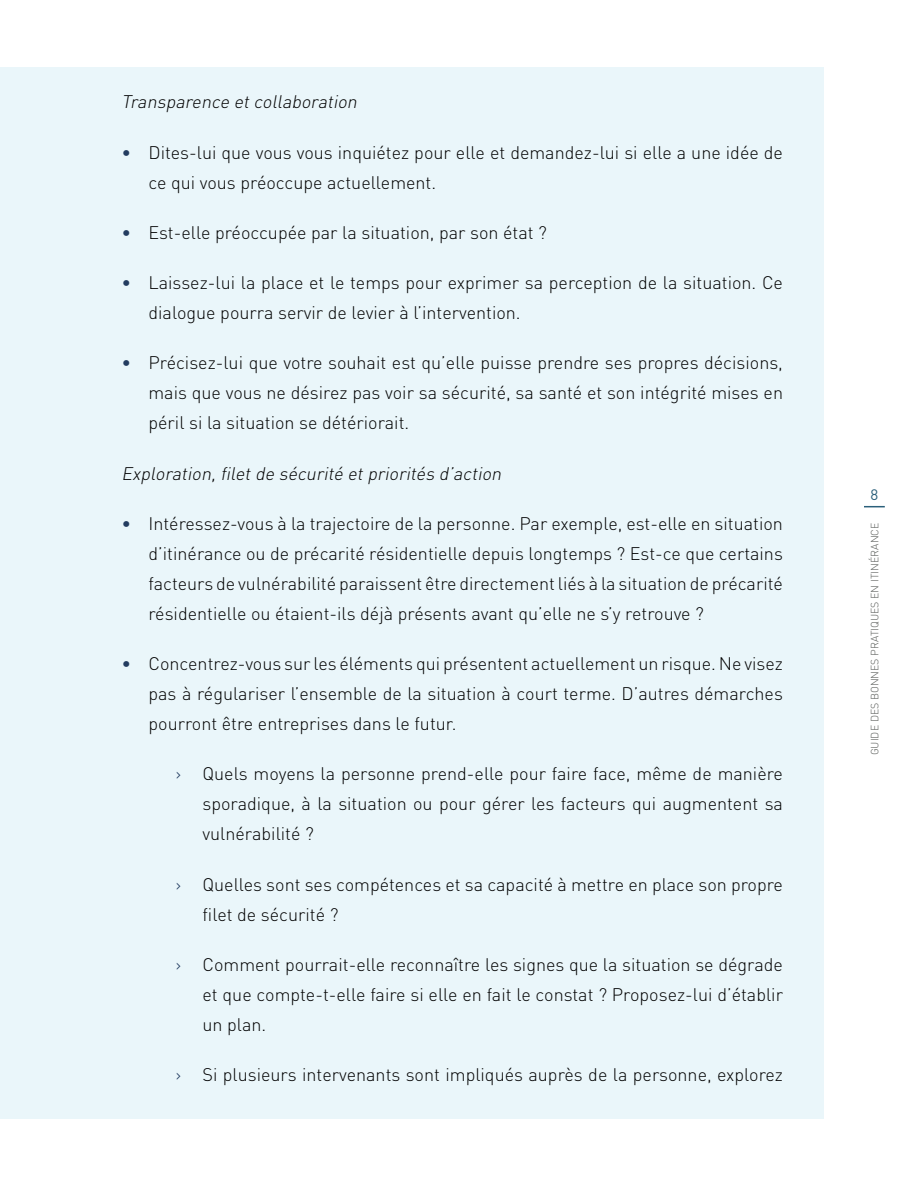
<style>
.page{position:relative;width:918px;height:1188px;background:#fff}
.page>*{position:absolute;margin:0;border:0;box-sizing:border-box;transform-origin:0 0}
.t1{font:300 18px/30px "DIN Offc";color:#000;text-align:justify}
.t2{font:italic 300 18px "DIN Offc";color:#000}
.t3{font:15px "DIN Offc";color:#2b607b}
.t4{font:300 10.5px "DIN Offc";color:#575a57}
.s1{color:#233c60}
</style>
<div class="page">
<svg style="left:864px;top:506px;width:21px;height:1px"></svg>
<div style="left:0;top:68px;width:824px;height:78px;background:#eaf6fa"></div>
<div style="left:0;top:118px;width:824px;height:108px;background:#eaf6fa"></div>
<div style="left:0;top:198px;width:824px;height:79px;background:#eaf6fa"></div>
<div style="left:0;top:248px;width:824px;height:109px;background:#eaf6fa"></div>
<div style="left:0;top:328px;width:824px;height:139px;background:#eaf6fa"></div>
<div style="left:0;top:439px;width:824px;height:79px;background:#eaf6fa"></div>
<div style="left:0;top:489px;width:824px;height:169px;background:#eaf6fa"></div>
<div style="left:0;top:629px;width:824px;height:139px;background:#eaf6fa"></div>
<div style="left:0;top:740px;width:824px;height:138px;background:#eaf6fa"></div>
<div style="left:0;top:850px;width:824px;height:108px;background:#eaf6fa"></div>
<div style="left:0;top:930px;width:824px;height:139px;background:#eaf6fa"></div>
<div style="left:0;top:1040px;width:824px;height:79px;background:#eaf6fa"></div>
<p class="t2" style="left:122px;top:91px;width:241px">Transparence etcollaboration</p>
<p class="t1" style="left:148px;top:137px;width:636px;text-indent:-27px"><span class="s1">•</span> Dites-lui que vous vous inquiétez pour elle et demandez-lui si elle a une idée de ce qui vous préoccupe actuellement.</p>
<p class="t1" style="left:122px;top:217px;width:427px"><span class="s1">•</span> Est-elle préoccupée par la situation, par son état ?</p>
<p class="t1" style="left:148px;top:267px;width:636px;text-indent:-27px"><span class="s1">•</span> Laissez-lui la place et le temps pour exprimer sa perception de la situation. Ce dialogue pourra servir de levier à l’intervention.</p>
<p class="t1" style="left:148px;top:348px;width:636px;text-indent:-27px"><span class="s1">•</span> Précisez-lui que votre souhait est qu’elle puisse prendre ses propres décisions, mais que vous ne désirez pas voir sa sécurité, sa santé et son intégrité mises en péril si la situation se détériorait.</p>
<p class="t2" style="left:122px;top:462px;width:385px">Exploration,filetde sécurité etpriorités d’action</p>
<p class="t1" style="left:148px;top:508px;width:636px;text-indent:-27px"><span class="s1">•</span> Intéressez-vous à la trajectoire de la personne. Par exemple, est-elle en situation d’itinérance ou de précarité résidentielle depuis longtemps ? Est-ce que certains facteurs de vulnérabilité paraissent être directement liés à la situation de précarité résidentielle ou étaient-ils déjà présents avant qu’elle ne s’y retrouve ?</p>
<p class="t1" style="left:148px;top:648px;width:636px;text-indent:-27px"><span class="s1">•</span> Concentrez-vous sur les éléments qui présentent actuellement un risque. Ne visez pas à régulariser l’ensemble de la situation à court terme. D’autres démarches pourront être entreprises dans le futur.</p>
<p class="t1" style="left:202px;top:759px;width:582px;text-indent:-27px"><span class="s1">›</span> Quels moyens la personne prend-elle pour faire face, même de manière sporadique, à la situation ou pour gérer les facteurs qui augmentent sa vulnérabilité ?</p>
<p class="t1" style="left:202px;top:869px;width:582px;text-indent:-27px"><span class="s1">›</span> Quelles sont ses compétences et sa capacité à mettre en place son propre filet de sécurité ?</p>
<p class="t1" style="left:202px;top:949px;width:582px;text-indent:-27px"><span class="s1">›</span> Comment pourrait-elle reconnaître les signes que la situation se dégrade et que compte-t-elle faire si elle en fait le constat ? Proposez-lui d’établir un plan.</p>
<p class="t1" style="left:176px;top:1059px;width:609px"><span class="s1">›</span> Si plusieurs intervenants sont impliqués auprès de la personne, explorez</p>
<p class="t3" style="left:870px;top:485px;width:9px">8</p>
<p class="t4" style="left:868px;top:755px;width:234px;rotate:-90deg">GUIDE DES BONNES PRATIQUES EN ITINÉRANCE</p>
</div>
